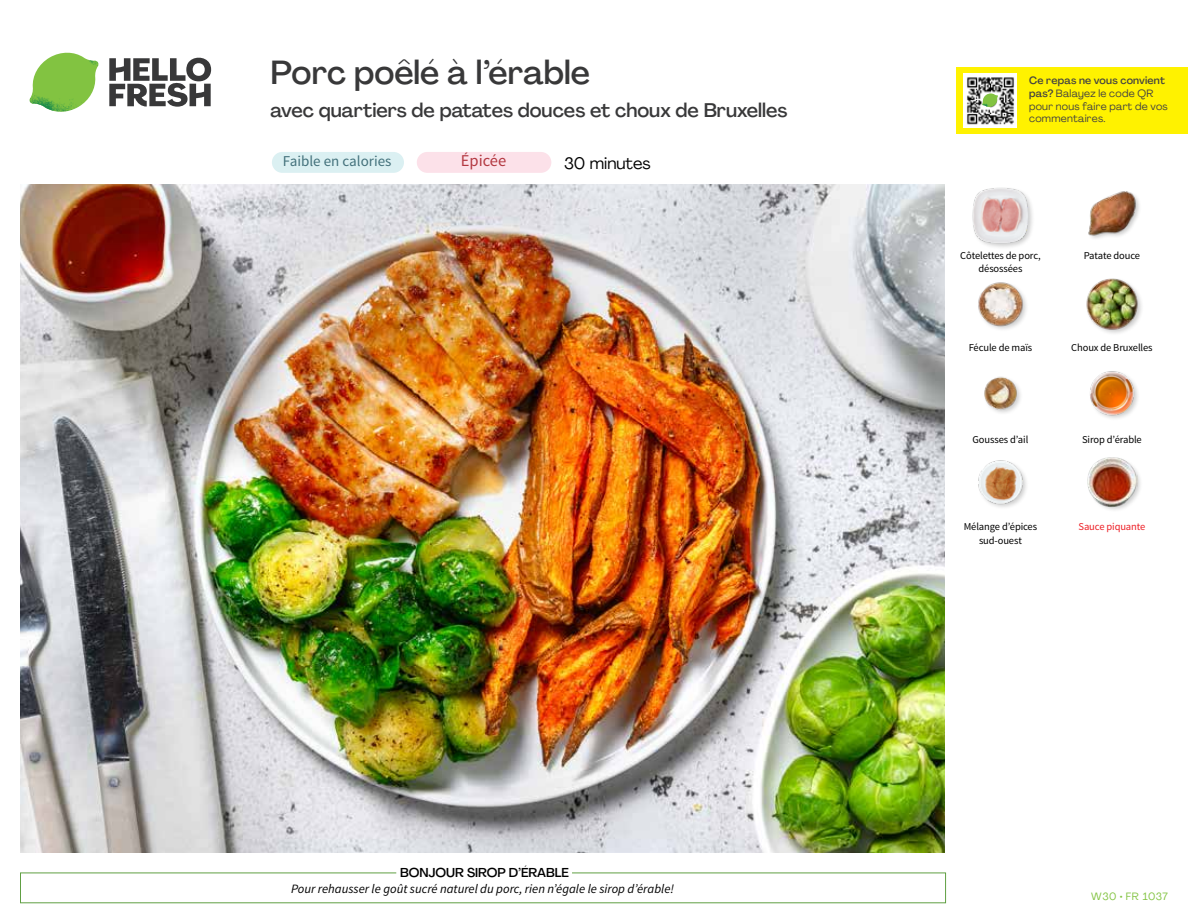
<style>
.page{position:relative;width:1188px;height:918px;background:#fff}
.page>*{position:absolute;margin:0;border:0;box-sizing:border-box;transform-origin:0 0}
.t1{font:500 33px "Agrandir";color:#383839}
.t2{font:500 19.5px "Agrandir";color:#383839}
.t3{font:16.5px "Agrandir";color:#000}
.t4{font:16.5px "Source Sans Pro";color:#b33841}
.t5{font:15px "Source Sans Pro";color:#43717b}
.t6{font:italic 12.75px "Source Sans Pro";color:#000}
.t7{font:500 12.75px "Agrandir";color:#000}
.t8{font:10.5px/13.5px "Source Sans Pro";letter-spacing:-.01em;color:#000;text-align:center}
.t9{font:10.5px/12.8px "Agrandir";letter-spacing:.02em;color:#414042}
.t10{font:10.5px "Source Sans Pro";letter-spacing:-.01em;color:#ed1d24}
.t11{font:10.5px "Agrandir";letter-spacing:.05em;color:#82c341}
.s1{font-weight:500}
</style>
<div class="page">
<svg style="left:109px;top:57px;width:102px;height:50px"></svg>
<svg style="left:34px;top:53px;width:62px;height:40px"></svg>
<img style="left:67px;top:53px;width:32px;height:26px">
<img style="left:33px;top:75px;width:59px;height:11px">
<img style="left:29px;top:79px;width:61px;height:33px">
<img style="left:65px;top:86px;width:27px;height:25px">
<div style="left:20px;top:873px;width:926px;height:30px;border:1px solid #609f43"></div>
<div style="left:396px;top:865px;width:176px;height:15px;background:#fff"></div>
<img style="left:21px;top:184px;width:924px;height:668px">
<div style="left:417px;top:152px;width:134px;height:21px;background:#fce1e9;border-radius:10px"></div>
<div style="left:272px;top:152px;width:132px;height:21px;background:#dbf0f2;border-radius:10px"></div>
<div style="left:1087px;top:456px;width:56px;height:57px;background:#000;opacity:.2"></div>
<img style="left:1087px;top:457px;width:50px;height:50px">
<img style="left:978px;top:460px;width:49px;height:48px">
<img style="left:1090px;top:371px;width:48px;height:48px">
<img style="left:984px;top:376px;width:37px;height:37px">
<img style="left:1086px;top:278px;width:55px;height:55px">
<img style="left:978px;top:282px;width:49px;height:48px">
<img style="left:1088px;top:191px;width:52px;height:48px">
<div style="left:972px;top:187px;width:63px;height:63px;background:#000;opacity:.2"></div>
<img style="left:972px;top:187px;width:57px;height:57px">
<div style="left:956px;top:67px;width:232px;height:67px;background:#fff200"></div>
<img style="left:964px;top:74px;width:52px;height:54px">
<svg style="left:982px;top:93px;width:16px;height:14px"></svg>
<h1 class="t1" style="left:271px;top:52px;width:321px">Porc poêlé à l’érable</h1>
<h2 class="t2" style="left:271px;top:98px;width:518px">avec quartiers de patates douces et choux de Bruxelles</h2>
<h3 class="t5" style="left:283px;top:151px;width:110px">Faible en calories</h3>
<h3 class="t3" style="left:564px;top:153px;width:88px">30 minutes</h3>
<h3 class="t4" style="left:461px;top:151px;width:47px">Épicée</h3>
<p class="t7" style="left:400px;top:864px;width:170px">BONJOUR SIROP D’ÉRABLE</p>
<p class="t6" style="left:291px;top:881px;width:384px">Pour rehausser le goût sucré naturel du porc, rien n’égale le sirop d’érable!</p>
<p class="t9" style="left:1029px;top:74px;width:140px"><span class="s1">Ce repas ne vous convient pas?</span> Balayez le code QR pour nous faire part de vos commentaires.</p>
<p class="t8" style="left:960px;top:249px;width:82px">Côtelettes de porc, désossées</p>
<p class="t8" style="left:969px;top:341px;width:65px">Fécule de maïs</p>
<p class="t8" style="left:1084px;top:249px;width:58px">Patate douce</p>
<p class="t8" style="left:1071px;top:341px;width:83px">Choux de Bruxelles</p>
<p class="t8" style="left:973px;top:433px;width:57px">Gousses d’ail</p>
<p class="t8" style="left:964px;top:520px;width:75px">Mélange d’épices sud-ouest</p>
<p class="t8" style="left:1082px;top:433px;width:61px">Sirop d’érable</p>
<p class="t10" style="left:1079px;top:520px;width:68px">Sauce piquante</p>
<p class="t11" style="left:1091px;top:890px;width:78px">W30 • FR 1037</p>
</div>
